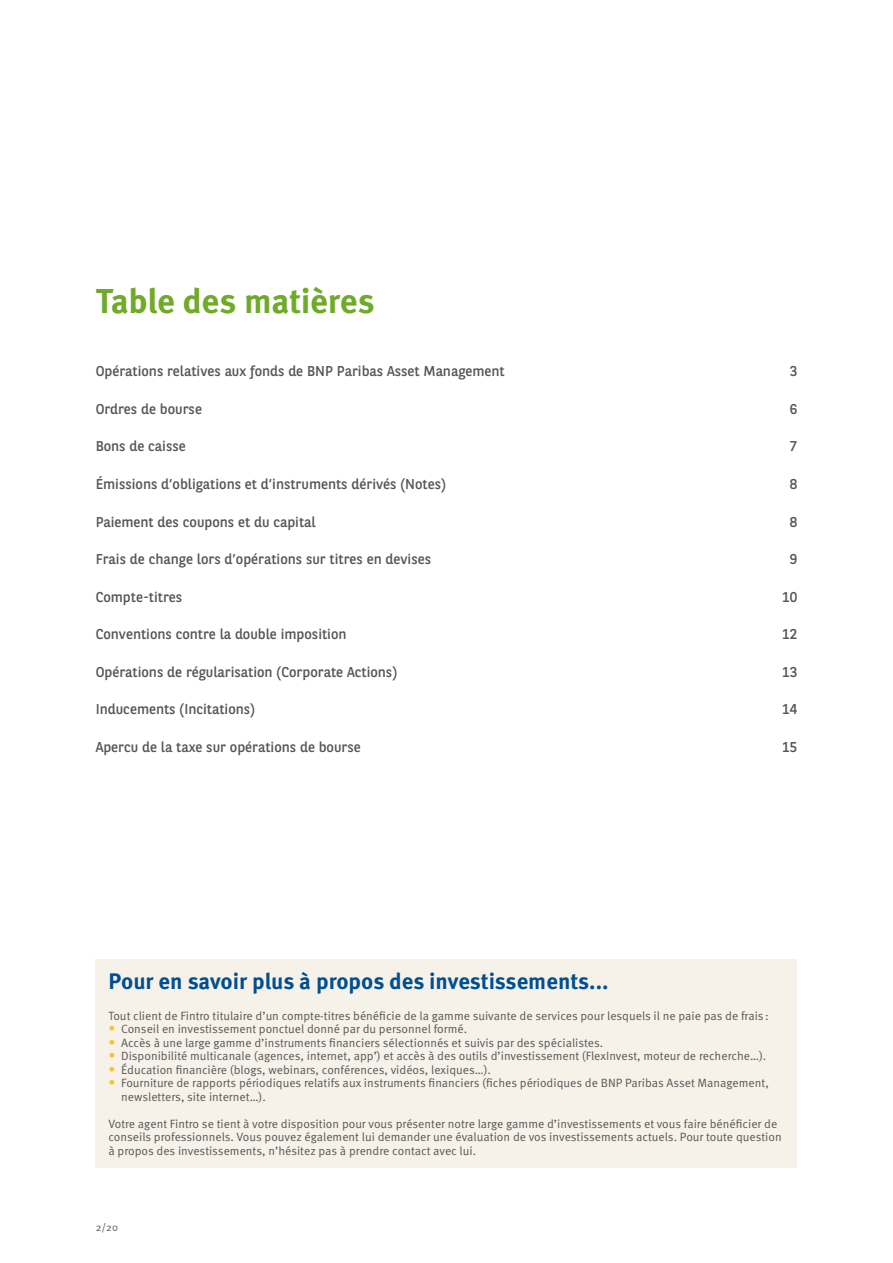
<style>
.page{position:relative;width:893px;height:1263px;background:#fff}
.page>*{position:absolute;margin:0;border:0;box-sizing:border-box;transform-origin:0 0}
.t1{font:700 34.5px "Meta OT";letter-spacing:-.01em;color:#6fab28}
.t2{font:700 22.5px "Meta OT";letter-spacing:-.005em;color:#004f90}
.t3{font:14.25px "BNPP Sans";color:#565656}
.t4{font:12px/13.5px "Meta OT Norm";color:#565656}
.t5{font:10.5px "Meta OT Norm";color:#565656}
.s1{font-size:13.5px;color:#f4c531}
</style>
<div class="page">
<div style="left:96px;top:959px;width:701px;height:208px;background:#f6f2ea"></div>
<h1 class="t1" style="left:96px;top:279px;width:280px">Table des matières</h1>
<p class="t3" style="left:96px;top:362px;width:411px">Opérations relatives aux fonds de BNP Paribas Asset Management</p>
<p class="t3" style="left:790px;top:362px;width:9px">3</p>
<p class="t3" style="left:96px;top:399px;width:108px">Ordres de bourse</p>
<p class="t3" style="left:790px;top:399px;width:9px">6</p>
<p class="t3" style="left:96px;top:437px;width:92px">Bons de caisse</p>
<p class="t3" style="left:790px;top:437px;width:9px">7</p>
<p class="t3" style="left:96px;top:474px;width:352px">Émissions d’obligations et d’instruments dérivés (Notes)</p>
<p class="t3" style="left:790px;top:474px;width:9px">8</p>
<p class="t3" style="left:96px;top:512px;width:221px">Paiement des coupons et du capital</p>
<p class="t3" style="left:790px;top:512px;width:9px">8</p>
<p class="t3" style="left:96px;top:549px;width:337px">Frais de change lors d’opérations sur titres en devises</p>
<p class="t3" style="left:790px;top:549px;width:9px">9</p>
<p class="t3" style="left:96px;top:587px;width:88px">Compte-titres</p>
<p class="t3" style="left:782px;top:587px;width:17px">10</p>
<p class="t3" style="left:96px;top:624px;width:252px">Conventions contre la double imposition</p>
<p class="t3" style="left:782px;top:624px;width:17px">12</p>
<p class="t3" style="left:96px;top:662px;width:303px">Opérations de régularisation (Corporate Actions)</p>
<p class="t3" style="left:782px;top:662px;width:17px">13</p>
<p class="t3" style="left:96px;top:699px;width:161px">Inducements (Incitations)</p>
<p class="t3" style="left:782px;top:699px;width:17px">14</p>
<p class="t3" style="left:96px;top:737px;width:267px">Apercu de la taxe sur opérations de bourse</p>
<p class="t3" style="left:782px;top:737px;width:17px">15</p>
<h2 class="t2" style="left:108px;top:967px;width:502px">Pour en savoir plus à propos des investissements...</h2>
<p class="t4" style="left:108px;top:1009px;width:662px">Tout client de Fintro titulaire d’un compte-titres bénéficie de la gamme suivante de services pour lesquels il ne paie pas de frais:</p>
<p class="t4" style="left:108px;top:1022px;width:360px"><span class="s1">•</span> Conseil en investissement ponctuel donné par du personnel formé.</p>
<p class="t4" style="left:108px;top:1036px;width:496px"><span class="s1">•</span> Accès à une large gamme d’instruments financiers sélectionnés et suivis par des spécialistes.</p>
<p class="t4" style="left:108px;top:1049px;width:659px"><span class="s1">•</span> Disponibilité multicanale (agences, internet, app’) et accès à des outils d’investissement (FlexInvest, moteur de recherche…).</p>
<p class="t4" style="left:108px;top:1063px;width:384px"><span class="s1">•</span> Éducation financière (blogs, webinars, conférences, vidéos, lexiques…).</p>
<p class="t4" style="left:121px;top:1076px;width:649px;text-indent:-13px"><span class="s1">•</span> Fourniture de rapports périodiques relatifs aux instruments financiers (fiches périodiques de BNP Paribas Asset Management, newsletters, site internet…).</p>
<p class="t4" style="left:108px;top:1117px;width:675px">Votre agent Fintro se tient à votre disposition pour vous présenter notre large gamme d’investissements et vous faire bénéficier de conseils professionnels. Vous pouvez également lui demander une évaluation de vos investissements actuels. Pour toute question à propos des investissements, n’hésitez pas à prendre contact avec lui.</p>
<p class="t5" style="left:96px;top:1220px;width:24px">2/20</p>
</div>
